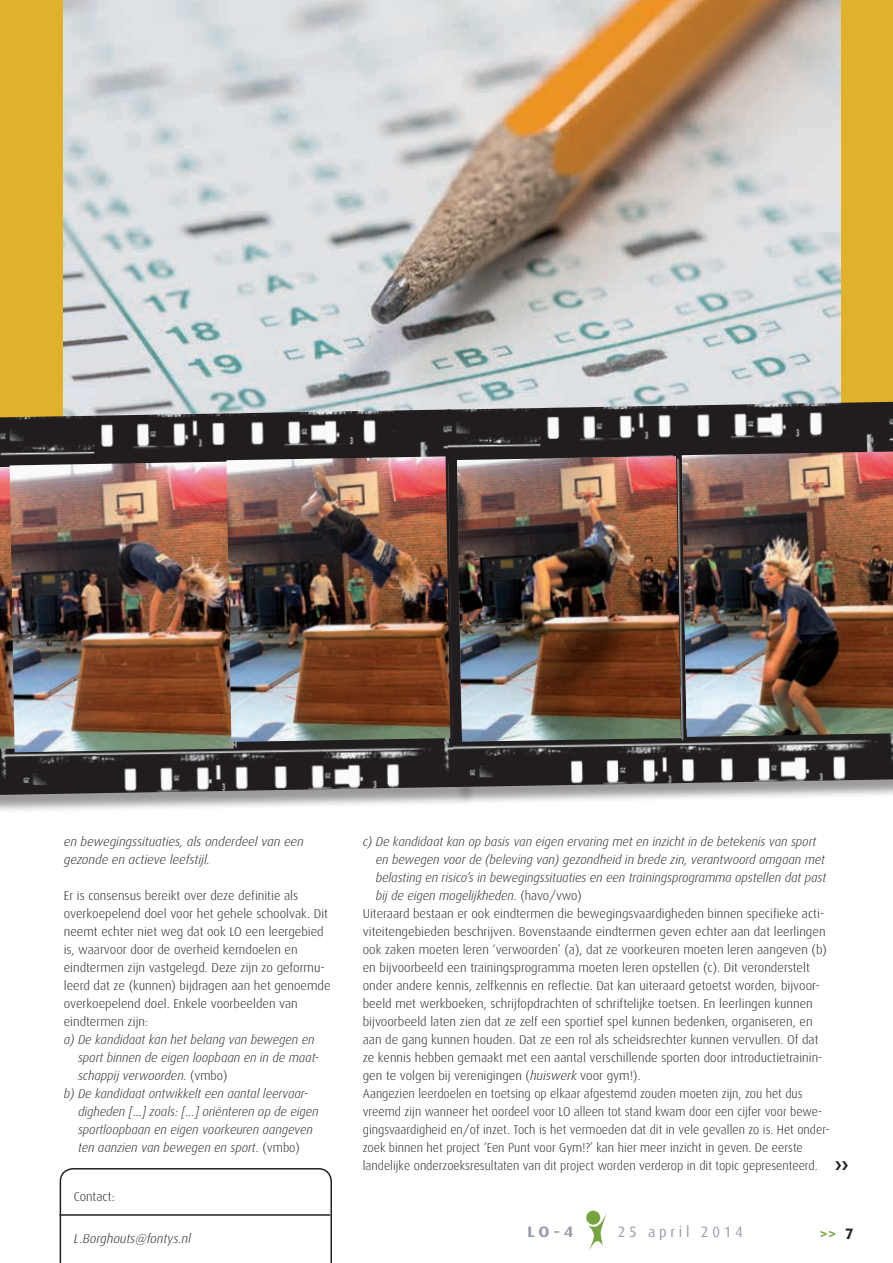
<style>
.page{position:relative;width:893px;height:1263px;background:#fff}
.page>*{position:absolute;margin:0;border:0;box-sizing:border-box;transform-origin:0 0}
.t1{font:15px "Dax";letter-spacing:.26em;color:#959bab;scale:.96 1}
.t2{font:700 15px "Dax Wide";color:#959bab}
.t3{font:700 15px "Dax";color:#78a341}
.t4{font:300 12.75px/18px "Dax";color:#231f20}
.t5{font:italic 300 12.75px/18px "Dax";color:#231f20}
.s1{font-style:normal}
.s2{font-style:italic}
.s3{color:#231f20}
</style>
<div class="page">
<div style="left:0;top:0;width:893px;height:409px;background:#deb22d"></div>
<img style="left:64px;top:0;width:776px;height:409px">
<svg style="left:60px;top:1168px;width:272px;height:95px"></svg>
<hr style="left:60px;top:1214px;width:270px;height:2px;background:#231f20">
<div style="left:0;top:412px;width:476px;height:409px;background:#231f20;opacity:.45"></div>
<img style="left:0;top:409px;width:449px;height:386px">
<img style="left:0;top:467px;width:10px;height:282px">
<img style="left:10px;top:462px;width:224px;height:290px">
<img style="left:226px;top:456px;width:221px;height:286px">
<div style="left:449px;top:396px;width:444px;height:410px;background:#231f20;opacity:.45"></div>
<img style="left:447px;top:402px;width:446px;height:385px">
<img style="left:457px;top:456px;width:224px;height:286px">
<img style="left:682px;top:451px;width:211px;height:286px">
<svg style="left:586px;top:1211px;width:14px;height:14px"></svg>
<svg style="left:588px;top:1212px;width:19px;height:39px"></svg>
<p class="t5" style="left:64px;top:833px;width:241px">en bewegingssituaties, als onderdeel van een gezonde en actieve leefstijl.</p>
<p class="t4" style="left:64px;top:887px;width:268px">Er is consensus bereikt over deze definitie als overkoepelend doel voor het gehele schoolvak. Dit neemt echter niet weg dat ook LO een leergebied is, waarvoor door de overheid kerndoelen en eindtermen zijn vastgelegd. Deze zijn zo geformu&shy;leerd dat ze (kunnen) bijdragen aan het genoemde overkoepelend doel. Enkele voorbeelden van eindtermen zijn:</p>
<p class="t5" style="left:64px;top:1031px;width:252px">a) De kandidaat kan het belang van bewegen en</p>
<p class="t5" style="left:78px;top:1049px;width:242px">sport binnen de eigen loopbaan en in de maat-</p>
<p class="t5" style="left:78px;top:1067px;width:151px">schappij verwoorden. <span class="s1">(vmbo)</span></p>
<p class="t5" style="left:64px;top:1085px;width:246px">b) De kandidaat ontwikkelt een aantal leervaar-</p>
<p class="t5" style="left:78px;top:1103px;width:242px">digheden […] zoals: […] oriënteren op de eigen</p>
<p class="t5" style="left:78px;top:1121px;width:236px">sportloopbaan en eigen voorkeuren aangeven</p>
<p class="t5" style="left:78px;top:1139px;width:223px">ten aanzien van bewegen en sport. <span class="s1">(vmbo)</span></p>
<p class="t4" style="left:74px;top:1187px;width:42px">Contact:</p>
<p class="t5" style="left:74px;top:1229px;width:119px">L.Borghouts@fontys.nl</p>
<p class="t5" style="left:363px;top:833px;width:455px">c) De kandidaat kan op basis van eigen ervaring met en inzicht in de betekenis van sport</p>
<p class="t5" style="left:376px;top:851px;width:451px">en bewegen voor de (beleving van) gezondheid in brede zin, verantwoord omgaan met</p>
<p class="t5" style="left:376px;top:869px;width:452px">belasting en risico’s in bewegingssituaties en een trainingsprogramma opstellen dat past</p>
<p class="t5" style="left:376px;top:887px;width:208px">bij de eigen mogelijkheden. <span class="s1">(havo/vwo)</span></p>
<p class="t4" style="left:363px;top:905px;width:463px">Uiteraard bestaan er ook eindtermen die bewegingsvaardigheden binnen specifieke acti-</p>
<p class="t4" style="left:363px;top:923px;width:464px">viteitengebieden beschrijven. Bovenstaande eindtermen geven echter aan dat leerlingen</p>
<p class="t4" style="left:363px;top:941px;width:466px">ook zaken moeten leren ‘verwoorden’ (a), dat ze voorkeuren moeten leren aangeven (b)</p>
<p class="t4" style="left:363px;top:959px;width:449px">en bijvoorbeeld een trainingsprogramma moeten leren opstellen (c). Dit veronderstelt</p>
<p class="t4" style="left:363px;top:977px;width:458px">onder andere kennis, zelfkennis en reflectie. Dat kan uiteraard getoetst worden, bijvoor-</p>
<p class="t4" style="left:363px;top:995px;width:452px">beeld met werkboeken, schrijfopdrachten of schriftelijke toetsen. En leerlingen kunnen</p>
<p class="t4" style="left:363px;top:1013px;width:451px">bijvoorbeeld laten zien dat ze zelf een sportief spel kunnen bedenken, organiseren, en</p>
<p class="t4" style="left:363px;top:1031px;width:457px">aan de gang kunnen houden. Dat ze een rol als scheidsrechter kunnen vervullen. Of dat</p>
<p class="t4" style="left:363px;top:1049px;width:461px">ze kennis hebben gemaakt met een aantal verschillende sporten door introductietrainin-</p>
<p class="t4" style="left:363px;top:1067px;width:279px">gen te volgen bij verenigingen (<span class="s2">huiswerk</span> voor gym!).</p>
<p class="t4" style="left:363px;top:1085px;width:441px">Aangezien leerdoelen en toetsing op elkaar afgestemd zouden moeten zijn, zou het dus</p>
<p class="t4" style="left:363px;top:1103px;width:461px">vreemd zijn wanneer het oordeel voor LO alleen tot stand kwam door een cijfer voor bewe-</p>
<p class="t4" style="left:363px;top:1121px;width:468px">gingsvaardigheid en/of inzet. Toch is het vermoeden dat dit in vele gevallen zo is. Het onder-</p>
<p class="t4" style="left:363px;top:1139px;width:442px">zoek binnen het project ‘Een Punt voor Gym!?’ kan hier meer inzicht in geven. De eerste</p>
<p class="t4" style="left:363px;top:1157px;width:456px">landelijke onderzoeksresultaten van dit project worden verderop in dit topic gepresenteerd.</p>
<p class="t2" style="left:528px;top:1223px;width:48px">LO-4</p>
<p class="t1" style="left:618px;top:1223px;width:132px">25 april 2014</p>
<p class="t3" style="left:819px;top:1225px;width:36px">&gt;&gt; <span class="s3">7</span></p>
</div>
